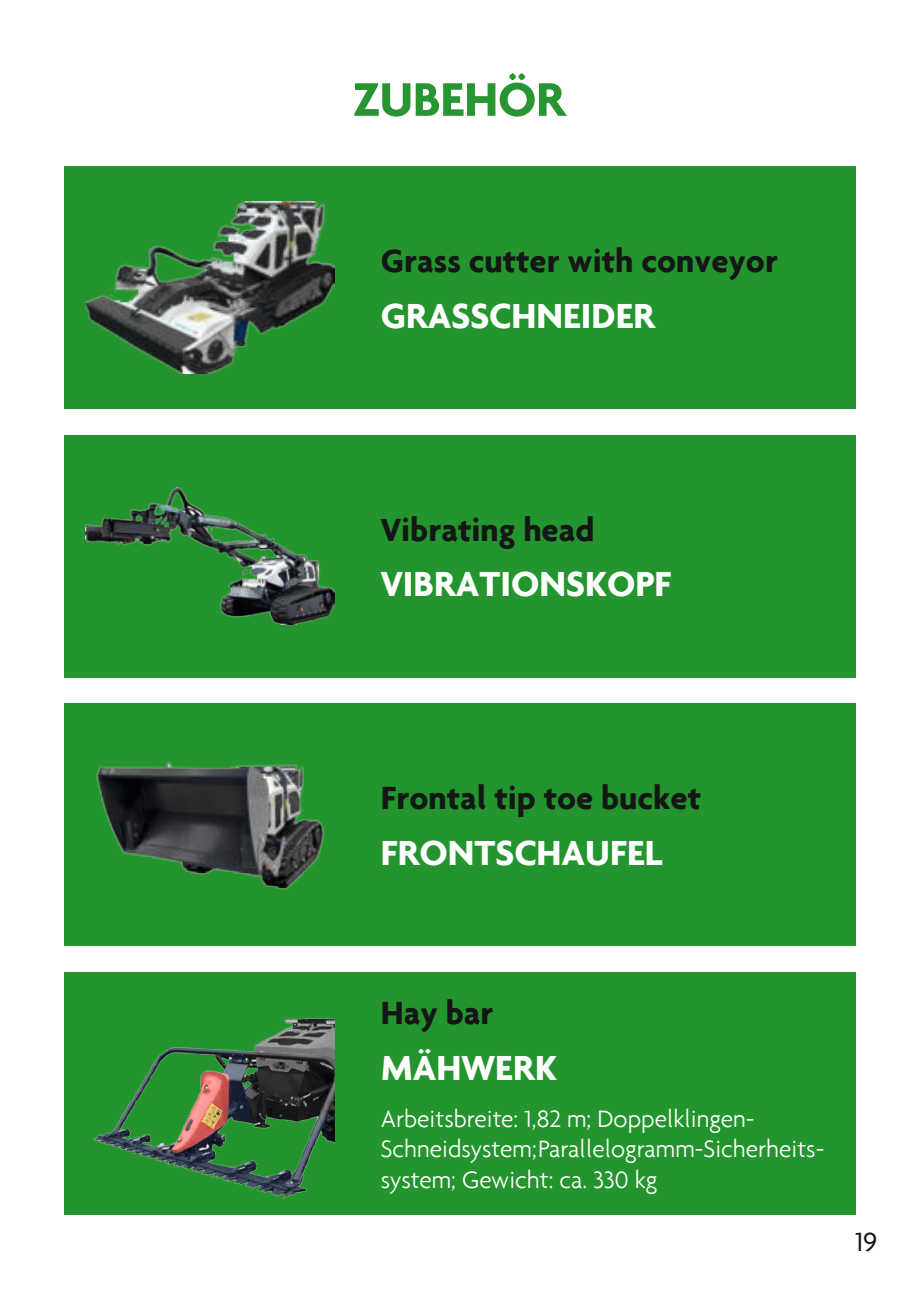
<style>
.page{position:relative;width:919px;height:1289px;background:#fff}
.page>*{position:absolute;margin:0;border:0;box-sizing:border-box;transform-origin:0 0}
.t1{font:700 51px "Agenda";letter-spacing:-.005em;color:#299532}
.t2{font:700 37.5px "Agenda";color:#fff}
.t3{font:700 34.5px "Agenda";color:#151616}
.t4{font:28.5px "Agenda";color:#151616}
.t5{font:300 25.5px/30.6px "Agenda";color:#fff}
</style>
<div class="page">
<div style="left:64px;top:166px;width:791px;height:243px;background:#24952e"></div>
<img style="left:85px;top:201px;width:249px;height:172px">
<div style="left:64px;top:435px;width:791px;height:242px;background:#24952e"></div>
<img style="left:85px;top:488px;width:249px;height:136px">
<div style="left:64px;top:703px;width:791px;height:243px;background:#24952e"></div>
<img style="left:96px;top:761px;width:228px;height:129px">
<div style="left:64px;top:972px;width:791px;height:242px;background:#24952e"></div>
<img style="left:85px;top:1017px;width:249px;height:198px">
<p class="t1" style="left:353px;top:68px;width:214px">ZUBEHÖR</p>
<p class="t3" style="left:381px;top:240px;width:399px">Grass cutter with conveyor</p>
<p class="t2" style="left:381px;top:293px;width:276px">GRASSCHNEIDER</p>
<p class="t3" style="left:381px;top:508px;width:215px">Vibrating head</p>
<p class="t2" style="left:381px;top:561px;width:292px">VIBRATIONSKOPF</p>
<p class="t3" style="left:381px;top:777px;width:322px">Frontal tip toe bucket</p>
<p class="t2" style="left:381px;top:830px;width:283px">FRONTSCHAUFEL</p>
<p class="t3" style="left:381px;top:991px;width:114px">Hay bar</p>
<p class="t2" style="left:381px;top:1044px;width:178px">MÄHWERK</p>
<p class="t5" style="left:381px;top:1102px;width:445px">Arbeitsbreite: 1,82 m; Doppelklingen-<br>Schneidsystem; Parallelogramm-Sicherheits&shy;system; Gewicht: ca. 330 kg</p>
<p class="t4" style="left:855px;top:1226px;width:23px">19</p>
</div>
